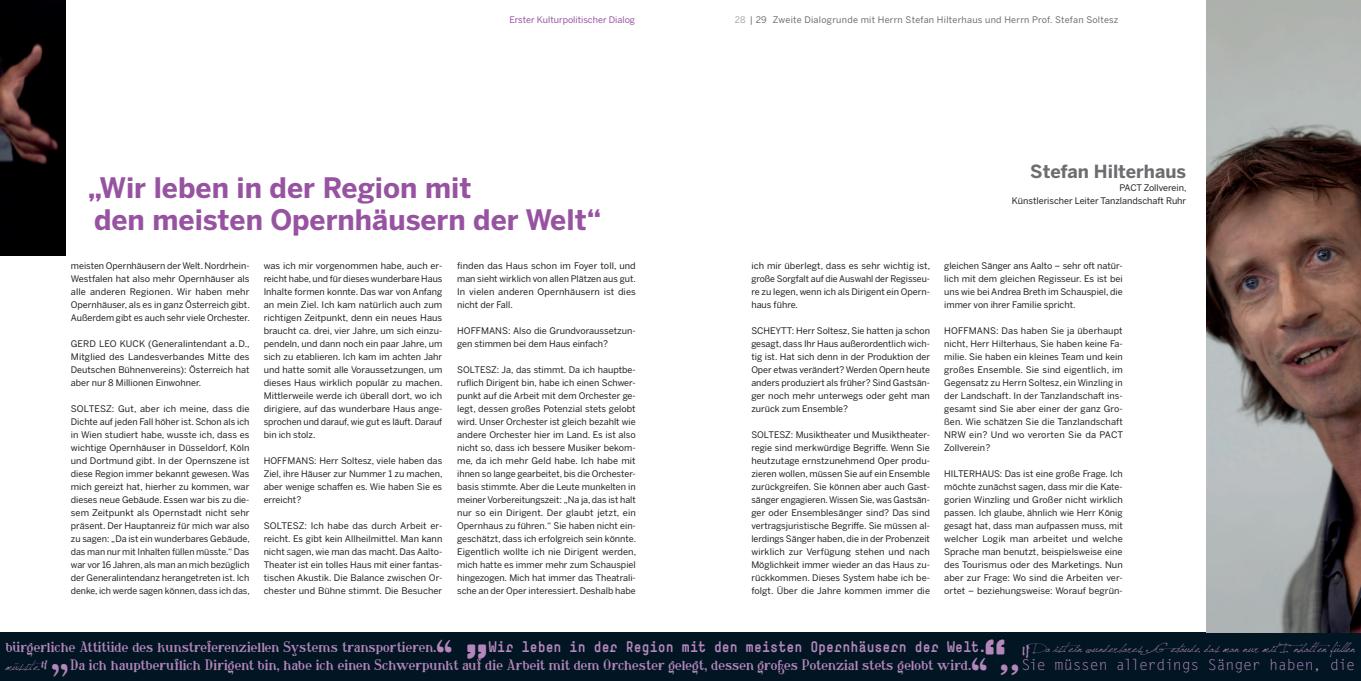
<style>
.page{position:relative;width:1361px;height:681px;background:#fff}
.page>*{position:absolute;margin:0;border:0;box-sizing:border-box;transform-origin:0 0}
.t1{font:48px "Waschkueche";color:#b486bc}
.t2{font:700 48px "Simple";color:#b486bc}
.t3{font:48px "Jellyka Saint Andrew's Queen";color:#b486bc}
.t4{font:48px "Letter Gothic Std";color:#b486bc}
.t5{font:700 28px/32px "Benton Sans";color:#9753a1}
.t6{font:700 18px "Benton Sans";color:#6c6d70}
.t7{font:15px "Waschkueche";letter-spacing:-.01em;color:#b486bc}
.t8{font:15px "Jellyka Saint Andrew's Queen";letter-spacing:.005em;color:#b486bc}
.t9{font:700 15px "Simple";letter-spacing:.005em;color:#b486bc}
.t10{font:15px "Letter Gothic Std";letter-spacing:-.02em;color:#b486bc}
.t11{font:9px/13px "Benton Sans";color:#231f20;text-align:justify}
.t12{font:9px "Benton Sans";letter-spacing:.03em;color:#6c6d70}
.t13{font:9px "Benton Sans";color:#9753a1}
.s1{color:#a8a9ad}
</style>
<div class="page">
<img style="left:0;top:0;width:65px;height:255px">
<div style="left:0;top:632px;width:1361px;height:48px;background:#011622"></div>
<img style="left:1206px;top:0;width:155px;height:632px">
<p class="t13" style="left:509px;top:14px;width:127px">Erster Kulturpolitischer Dialog</p>
<p class="t12" style="left:735px;top:14px;width:385px"><span class="s1">28</span> | 29 Zweite Dialogrunde mit H errn Stefan H ilterhaus und H errn Prof. Stefan Soltesz</p>
<h2 class="t5" style="left:88px;top:171px;width:515px">„Wir leben in der Region mit<br>den meisten Opernhäusern der Welt“</h2>
<p class="t11" style="left:71px;top:259px;width:180px">meisten Opernhäusern der Welt. Nordrhein-Westfalen hat also mehr Opernhäuser als alle anderen Regionen. Wir haben mehr Opernhäuser, als es in ganz Österreich gibt.<br>Außerdem gibt es auch sehr viele Orchester.</p>
<p class="t11" style="left:71px;top:337px;width:180px">Gerd Leo Kuck (Generalintendant a.D., Mitglied des Landesverbandes Mitte des Deutschen Bühnenvereins): Österreich hat aber nur 8 Millionen Einwohner.</p>
<p class="t11" style="left:71px;top:402px;width:180px">Soltesz: Gut, aber ich meine, dass die Dichte auf jeden Fall höher ist. Schon als ich in Wien studiert habe, wusste ich, dass es wichtige Opernhäuser in Düsseldorf, Köln und Dortmund gibt. I n der Opernszene ist diese Region immer bekannt gewesen. Was mich gereizt hat, hierher zu kommen, war dieses neue Gebäude. Essen war bis zu die&shy;sem Zeitpunkt als Opernstadt nicht sehr präsent. Der Hauptanreiz für mich war also zu sagen: „Da ist ein wunderbares Gebäude, das man nur mit I nhalten füllen müsste.“ Das war vor 16 Jahren, als man an mich bezüglich der Generalintendanz herangetreten ist. Ich denke, ich werde sagen können, dass ich das,</p>
<p class="t11" style="left:264px;top:259px;width:180px">was ich mir vorgenommen habe, auch er&shy;reicht habe, und für dieses wunderbare Haus I nhalte formen konnte. Das war von Anfang an mein Ziel. Ich kam natürlich auch zum richtigen Zeitpunkt, denn ein neues Haus braucht ca. drei, vier Jahre, um sich einzu&shy;pendeln, und dann noch ein paar Jahre, um sich zu etablieren. Ich kam im achten Jahr und hatte somit alle Voraussetzungen, um dieses Haus wirklich populär zu machen.<br>Mittlerweile werde ich überall dort, wo ich dirigiere, auf das wunderbare Haus ange&shy;sprochen und darauf, wie gut es läuft. Darauf bin ich stolz.</p>
<p class="t11" style="left:264px;top:454px;width:180px">Hoffmans: Herr Soltesz, viele haben das Ziel, ihre Häuser zur Nummer 1 zu machen, aber wenige schaffen es. Wie haben Sie es erreicht?</p>
<p class="t11" style="left:264px;top:519px;width:180px">Soltesz: I ch habe das durch Arbeit er&shy;reicht. Es gibt kein Allheilmittel. Man kann nicht sagen, wie man das macht. Das Aalto-Theater ist ein tolles Haus mit einer fantas&shy;tischen Akustik. Die Balance zwischen Or&shy;chester und Bühne stimmt. Die Besucher</p>
<p class="t11" style="left:457px;top:259px;width:180px">finden das Haus schon im Foyer toll, und man sieht wirklich von allen Plätzen aus gut.<br>I n vielen anderen Opernhäusern ist dies nicht der Fall.</p>
<p class="t11" style="left:457px;top:324px;width:180px">Hoffmans: Also die Grundvoraussetzun&shy;gen stimmen bei dem Haus einfach?</p>
<p class="t11" style="left:457px;top:363px;width:180px">Soltesz: Ja, das stimmt. Da ich hauptbe&shy;ruflich Dirigent bin, habe ich einen Schwer&shy;punkt auf die Arbeit mit dem Orchester ge&shy;legt, dessen großes Potenzial stets gelobt wird. Unser Orchester ist gleich bezahlt wie andere Orchester hier im Land. Es ist also nicht so, dass ich bessere Musiker bekom&shy;me, da ich mehr Geld habe. Ich habe mit ihnen so lange gearbeitet, bis die Orchester&shy;basis stimmte. Aber die Leute munkelten in meiner Vorbereitungszeit: „Na ja, das ist halt nur so ein Dirigent. Der glaubt jetzt, ein Opernhaus zu führen.“ Sie haben nicht ein&shy;geschätzt, dass ich erfolgreich sein könnte.<br>Eigentlich wollte ich nie Dirigent werden, mich hatte es immer mehr zum Schauspiel hingezogen. Mich hat immer das Theatrali&shy;sche an der Oper interessiert. Deshalb habe</p>
<h3 class="t6" style="left:1030px;top:160px;width:157px">Stefan Hilterhaus</h3>
<p class="t11" style="left:1119px;top:181px;width:12px">PACT</p>
<p class="t11" style="left:1012px;top:181px;width:176px;text-align:right">Zollverein,<br>Künstlerischer Leiter Tanzlandschaft Ruhr</p>
<p class="t11" style="left:751px;top:259px;width:180px">ich mir überlegt, dass es sehr wichtig ist, große Sorgfalt auf die Auswahl der Regisseu&shy;re zu legen, wenn ich als Dirigent ein Opern&shy;haus führe.</p>
<p class="t11" style="left:751px;top:324px;width:180px">Scheytt: H err Soltesz, Sie hatten ja schon gesagt, dass I hr Haus außerordentlich wich&shy;tig ist. Hat sich denn in der Produktion der Oper etwas verändert? Werden Opern heute anders produziert als früher? Sind Gastsän&shy;ger noch mehr unterwegs oder geht man zurück zum Ensemble?</p>
<p class="t11" style="left:751px;top:428px;width:180px">Soltesz: Musiktheater und Musiktheater&shy;regie sind merkwürdige Begriffe. Wenn Sie heutzutage ernstzunehmend Oper produ&shy;zieren wollen, müssen Sie auf ein Ensemble zurückgreifen. Sie können aber auch Gast&shy;sänger engagieren. Wissen Sie, was Gastsän&shy;ger oder Ensemblesänger sind? Das sind vertragsjuristische Begriffe. Sie müssen al&shy;lerdings Sänger haben, die in der Probenzeit wirklich zur Verfügung stehen und nach Möglichkeit immer wieder an das Haus zu&shy;rückkommen. Dieses System habe ich be&shy;folgt. Über die Jahre kommen immer die</p>
<p class="t11" style="left:944px;top:259px;width:180px">gleichen Sänger ans Aalto – sehr oft natür&shy;lich mit dem gleichen Regisseur. Es ist bei uns wie bei Andrea Breth im Schauspiel, die immer von ihrer Familie spricht.</p>
<p class="t11" style="left:944px;top:324px;width:180px;text-align:left">Hoffmans: Das haben Sie ja überhaupt nicht, Herr H ilterhaus, Sie haben keine Fa&shy;milie. Sie haben ein kleines Team und kein großes Ensemble. Sie sind eigentlich, im Gegensatz zu Herrn Soltesz, ein Winzling in der Landschaft. I n der Tanzlandschaft ins&shy;gesamt sind Sie aber einer der ganz Gro&shy;ßen. Wie schätzen Sie die Tanzlandschaft NRW ein? Und wo verorten Sie da PACT Zollverein?</p>
<p class="t11" style="left:944px;top:467px;width:180px">H ilter haus: Das ist eine große Frage. I ch möchte zunächst sagen, dass mir die Kate&shy;gorien Winzling und Großer nicht wirklich passen. Ich glaube, ähnlich wie Herr König gesagt hat, dass man aufpassen muss, mit welcher Logik man arbeitet und welche Sprache man benutzt, beispielsweise eine des Tourismus oder des Marketings. Nun aber zur Frage: Wo sind die Arbeiten ver&shy;ortet – beziehungsweise: Worauf begrün-</p>
<h3 class="t7" style="left:6px;top:638px;width:433px">bürgerliche Attitüde des kunstreferenziellen Systems transportieren.</h3>
<h1 class="t1" style="left:437px;top:631px;width:21px">“</h1>
<h1 class="t2" style="left:464px;top:606px;width:27px">„</h1>
<h3 class="t9" style="left:489px;top:638px;width:499px">Wir leben in der Region mit den meisten Opernhäusern der Welt.</h3>
<h1 class="t2" style="left:982px;top:628px;width:27px">“</h1>
<h1 class="t3" style="left:1020px;top:607px;width:13px">„</h1>
<h3 class="t8" style="left:1033px;top:638px;width:324px">Da istein wunderbares Gebäude, das man nur mitInhalten füllen</h3>
<h3 class="t8" style="left:6px;top:656px;width:42px">müsste.</h3>
<h1 class="t3" style="left:40px;top:647px;width:10px">“</h1>
<h1 class="t1" style="left:52px;top:627px;width:22px">„</h1>
<h3 class="t7" style="left:71px;top:656px;width:903px">Da ich hauptberuflich Dirigent bin, habe ich einen Schwerpunkt auf die Arbeit mit dem Orchester gelegt, dessen großes Potenzial stets gelobt wird.</h3>
<h1 class="t1" style="left:971px;top:649px;width:21px">“</h1>
<h1 class="t4" style="left:994px;top:625px;width:30px">„</h1>
<h3 class="t10" style="left:1021px;top:656px;width:335px">Sie müssen allerdings Sänger haben, die</h3>
</div>
